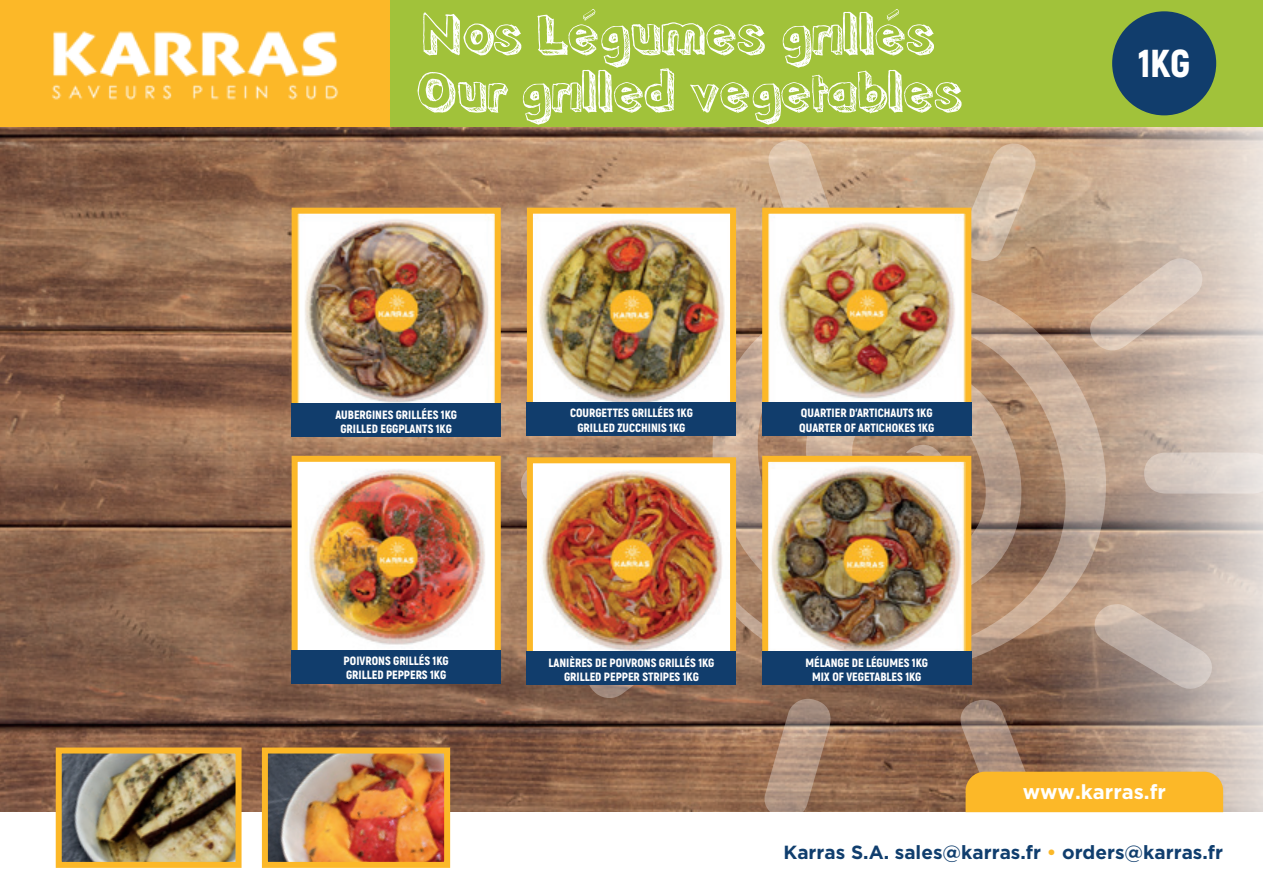
<style>
.page{position:relative;width:1263px;height:893px;background:#fff}
.page>*{position:absolute;margin:0;border:0;box-sizing:border-box;transform-origin:0 0}
.t1{font:55.8px "Pointy";color:#fff}
.t2{font:54.9px "Pointy";color:#fff}
.t3{font:900 38.85px "Akrobat";color:#fff}
.t4{font:700 20.25px "Gotham";color:#fff}
.t5{font:700 19.05px "Gotham";color:#103e6e}
.t6{font:900 12px/14.4px "Akrobat";color:#fff;text-align:center}
.s1{color:#fbb828}
</style>
<div class="page">
<img style="left:0;top:127px;width:1263px;height:685px">
<svg style="left:684px;top:275px;width:422px;height:404px;background:#b2927b"></svg>
<svg style="left:1144px;top:452px;width:119px;height:42px;background:#dbd0c9"></svg>
<svg style="left:521px;top:461px;width:6px;height:44px"></svg>
<svg style="left:1087px;top:257px;width:115px;height:97px;background:#cdb6a6"></svg>
<svg style="left:956px;top:139px;width:81px;height:122px;background:#ccb196"></svg>
<svg style="left:586px;top:685px;width:113px;height:15px;background:#8c6a57"></svg>
<svg style="left:763px;top:697px;width:67px;height:115px;background:#a4836f"></svg>
<svg style="left:766px;top:138px;width:76px;height:70px;background:#d1b396"></svg>
<div style="left:217px;top:0;width:1046px;height:127px;background:#a1c23a"></div>
<svg style="left:958px;top:604px;width:265px;height:209px;background:#b3916a"></svg>
<img style="left:63px;top:754px;width:172px;height:107px">
<div style="left:56px;top:747px;width:186px;height:121px;border:6px solid #fcb828"></div>
<img style="left:269px;top:754px;width:174px;height:107px">
<div style="left:262px;top:747px;width:188px;height:121px;border:6px solid #fcb828"></div>
<div style="left:0;top:0;width:389px;height:127px;background:#fcb828"></div>
<img style="left:52px;top:31px;width:287px;height:69px">
<div style="left:1112px;top:11px;width:104px;height:104px;background:#113d6c;border-radius:50%"></div>
<svg style="left:583px;top:9px;width:12px;height:12px"></svg>
<svg style="left:887px;top:9px;width:12px;height:12px"></svg>
<img style="left:299px;top:215px;width:195px;height:188px">
<div style="left:292px;top:208px;width:209px;height:212px;border:6px solid #fcb828"></div>
<div style="left:292px;top:403px;width:209px;height:34px;background:#113d6c"></div>
<img style="left:534px;top:215px;width:195px;height:187px">
<div style="left:527px;top:208px;width:209px;height:212px;border:6px solid #fcb828"></div>
<div style="left:527px;top:402px;width:209px;height:34px;background:#113d6c"></div>
<img style="left:534px;top:464px;width:195px;height:187px">
<div style="left:527px;top:457px;width:209px;height:213px;border:6px solid #fcb828"></div>
<div style="left:527px;top:651px;width:209px;height:34px;background:#113d6c"></div>
<img style="left:769px;top:463px;width:195px;height:188px">
<div style="left:762px;top:456px;width:209px;height:212px;border:6px solid #fcb828"></div>
<div style="left:762px;top:651px;width:209px;height:34px;background:#113d6c"></div>
<img style="left:299px;top:463px;width:195px;height:187px">
<div style="left:292px;top:456px;width:209px;height:212px;border:6px solid #fcb828"></div>
<div style="left:292px;top:650px;width:209px;height:34px;background:#113d6c"></div>
<img style="left:769px;top:215px;width:195px;height:187px">
<div style="left:762px;top:208px;width:209px;height:212px;border:6px solid #fcb828"></div>
<div style="left:762px;top:402px;width:209px;height:34px;background:#113d6c"></div>
<h1 class="t1" style="left:423px;top:10px;width:513px">Nos Legumes grilles</h1>
<h2 class="t2" style="left:417px;top:68px;width:547px">Our grilled vegetables</h2>
<h3 class="t3" style="left:1138px;top:39px;width:54px">1KG</h3>
<p class="t6" style="left:335px;top:407px;width:123px">AUBERGINES GRILLÉES 1KG<br>GRILLED EGGPLANTS 1KG</p>
<p class="t6" style="left:570px;top:406px;width:124px">COURGETTES GRILLÉES 1KG<br>GRILLED ZUCCHINIS 1KG</p>
<p class="t6" style="left:799px;top:406px;width:136px;text-align:left">QUARTIER D’ARTICHAUTS 1KG<br>QUARTER OF ARTICHOKES 1KG</p>
<p class="t6" style="left:344px;top:653px;width:107px;text-align:left">POIVRONS GRILLÉS 1KG<br>GRILLED PEPPERS 1KG</p>
<p class="t6" style="left:548px;top:655px;width:168px">LANIÈRES DE POIVRONS GRILLÉS 1KG<br>GRILLED PEPPER STRIPES 1KG</p>
<p class="t6" style="left:805px;top:655px;width:124px">MÉLANGE DE LÉGUMES 1KG<br>MIX OF VEGETABLES 1KG</p>
<h3 class="t4" style="left:1023px;top:780px;width:145px">www.karras.fr</h3>
<h3 class="t5" style="left:783px;top:841px;width:441px">Karras S.A. sales@karras.fr <span class="s1">•</span> orders@karras.fr</h3>
</div>
